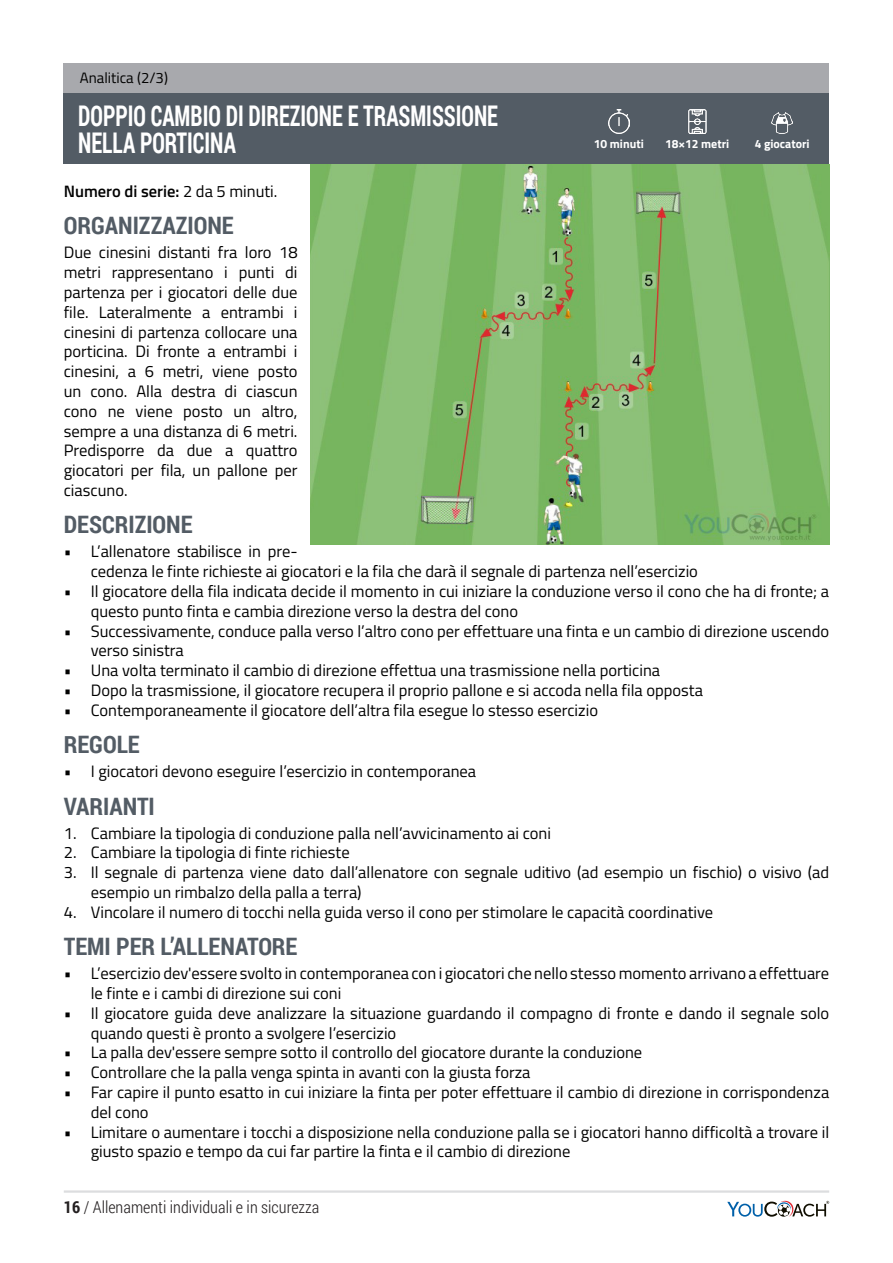
<style>
.page{position:relative;width:893px;height:1263px;background:#fff}
.page>*{position:absolute;margin:0;border:0;box-sizing:border-box;transform-origin:0 0}
.t1{font:700 28.5px "Roboto Condensed";color:#fff;scale:.77 1}
.t2{font:700 24px "Roboto Condensed";color:#535c65}
.t3{font:16.5px/19.8px "Titillium Web";color:#010100}
.t4{font:300 16.5px "Roboto Condensed";color:#231f20}
.t5{font:600 16.5px "Titillium Web";color:#010100}
.t6{font:15px "Titillium Web";color:#010100}
.t7{font:700 12px "Titillium Web";color:#fff}
.s1{font-weight:400}
.s2{font-weight:700}
</style>
<div class="page">
<hr style="left:64px;top:1190px;width:765px;height:3px;background:#dcdddf">
<svg style="left:727px;top:1201px;width:102px;height:16px"></svg>
<div style="left:64px;top:93px;width:765px;height:71px;background:#535c65"></div>
<div style="left:64px;top:64px;width:765px;height:29px;background:#a8a9ad"></div>
<img style="left:608px;top:110px;width:21px;height:23px">
<img style="left:688px;top:110px;width:18px;height:23px">
<img style="left:771px;top:113px;width:21px;height:21px">
<img style="left:310px;top:164px;width:519px;height:381px">
<p class="t6" style="left:80px;top:67px;width:90px">Analitica (2/3)</p>
<p class="t1" style="left:78px;top:95px;width:547px">DOPPIO CAMBIO DI DIREZIONE E TRASMISSIONE</p>
<p class="t1" style="left:78px;top:122px;width:206px">NELLA PORTICINA</p>
<p class="t5" style="left:64px;top:179px;width:215px">Numero di serie: <span class="s1">2 da 5 minuti.</span></p>
<p class="t2" style="left:64px;top:209px;width:171px">ORGANIZZAZIONE</p>
<p class="t3" style="left:64px;top:242px;width:235px;text-align:justify">Due cinesini distanti fra loro 18 metri rappresentano i punti di partenza per i giocatori delle due file. Lateralmente a entrambi i cinesini di partenza collocare una porticina. Di fronte a entrambi i cinesini, a 6 metri, viene posto un cono. Alla destra di ciascun cono ne viene posto un altro, sempre a una distanza di 6 metri.<br>Predisporre da due a quattro giocatori per fila, un pallone per ciascuno.</p>
<p class="t2" style="left:64px;top:508px;width:130px">DESCRIZIONE</p>
<p class="t3" style="left:91px;top:541px;width:609px;text-indent:-27px">• L’allenatore stabilisce in pre-<br>cedenza le finte richieste ai giocatori e la fila che darà il segnale di partenza nell’esercizio</p>
<p class="t3" style="left:91px;top:581px;width:740px;text-indent:-27px">• Il giocatore della fila indicata decide il momento in cui iniziare la conduzione verso il cono che ha di fronte; a questo punto finta e cambia direzione verso la destra del cono</p>
<p class="t3" style="left:91px;top:620px;width:740px;text-indent:-27px">• Successivamente, conduce palla verso l’altro cono per effettuare una finta e un cambio di direzione uscendo verso sinistra</p>
<p class="t3" style="left:64px;top:660px;width:598px">• Una volta terminato il cambio di direzione effettua una trasmissione nella porticina</p>
<p class="t3" style="left:64px;top:680px;width:641px">• Dopo la trasmissione, il giocatore recupera il proprio pallone e si accoda nella fila opposta</p>
<p class="t3" style="left:64px;top:699px;width:536px">• Contemporaneamente il giocatore dell’altra fila esegue lo stesso esercizio</p>
<p class="t2" style="left:64px;top:728px;width:77px">REGOLE</p>
<p class="t3" style="left:64px;top:761px;width:414px">• I giocatori devono eseguire l’esercizio in contemporanea</p>
<p class="t2" style="left:64px;top:789px;width:93px">VARIANTI</p>
<p class="t3" style="left:64px;top:822px;width:489px">1. Cambiare la tipologia di conduzione palla nell’avvicinamento ai coni</p>
<p class="t3" style="left:64px;top:842px;width:287px">2. Cambiare la tipologia di finte richieste</p>
<p class="t3" style="left:91px;top:862px;width:740px;text-indent:-27px">3. Il segnale di partenza viene dato dall’allenatore con segnale uditivo (ad esempio un fischio) o visivo (ad esempio un rimbalzo della palla a terra)</p>
<p class="t3" style="left:64px;top:901px;width:651px">4. Vincolare il numero di tocchi nella guida verso il cono per stimolare le capacità coordinative</p>
<p class="t2" style="left:64px;top:930px;width:235px">TEMI PER L’ALLENATORE</p>
<p class="t3" style="left:91px;top:963px;width:740px;text-indent:-27px">• L’esercizio dev'essere svolto in contemporanea con i giocatori che nello stesso momento arrivano a effettuare le finte e i cambi di direzione sui coni</p>
<p class="t3" style="left:91px;top:1002px;width:740px;text-indent:-27px">• Il giocatore guida deve analizzare la situazione guardando il compagno di fronte e dando il segnale solo quando questi è pronto a svolgere l’esercizio</p>
<p class="t3" style="left:64px;top:1042px;width:580px">• La palla dev'essere sempre sotto il controllo del giocatore durante la conduzione</p>
<p class="t3" style="left:64px;top:1062px;width:468px">• Controllare che la palla venga spinta in avanti con la giusta forza</p>
<p class="t3" style="left:91px;top:1081px;width:740px;text-indent:-27px">• Far capire il punto esatto in cui iniziare la finta per poter effettuare il cambio di direzione in corrispondenza del cono</p>
<p class="t3" style="left:91px;top:1121px;width:740px;text-indent:-27px">• Limitare o aumentare i tocchi a disposizione nella conduzione palla se i giocatori hanno difficoltà a trovare il giusto spazio e tempo da cui far partire la finta e il cambio di direzione</p>
<p class="t7" style="left:594px;top:135px;width:51px">10 minuti</p>
<p class="t7" style="left:665px;top:135px;width:66px">18×12 metri</p>
<p class="t7" style="left:755px;top:135px;width:57px">4 giocatori</p>
<p class="t4" style="left:64px;top:1196px;width:257px"><span class="s2">16</span> / Allenamenti individuali e in sicurezza</p>
</div>
